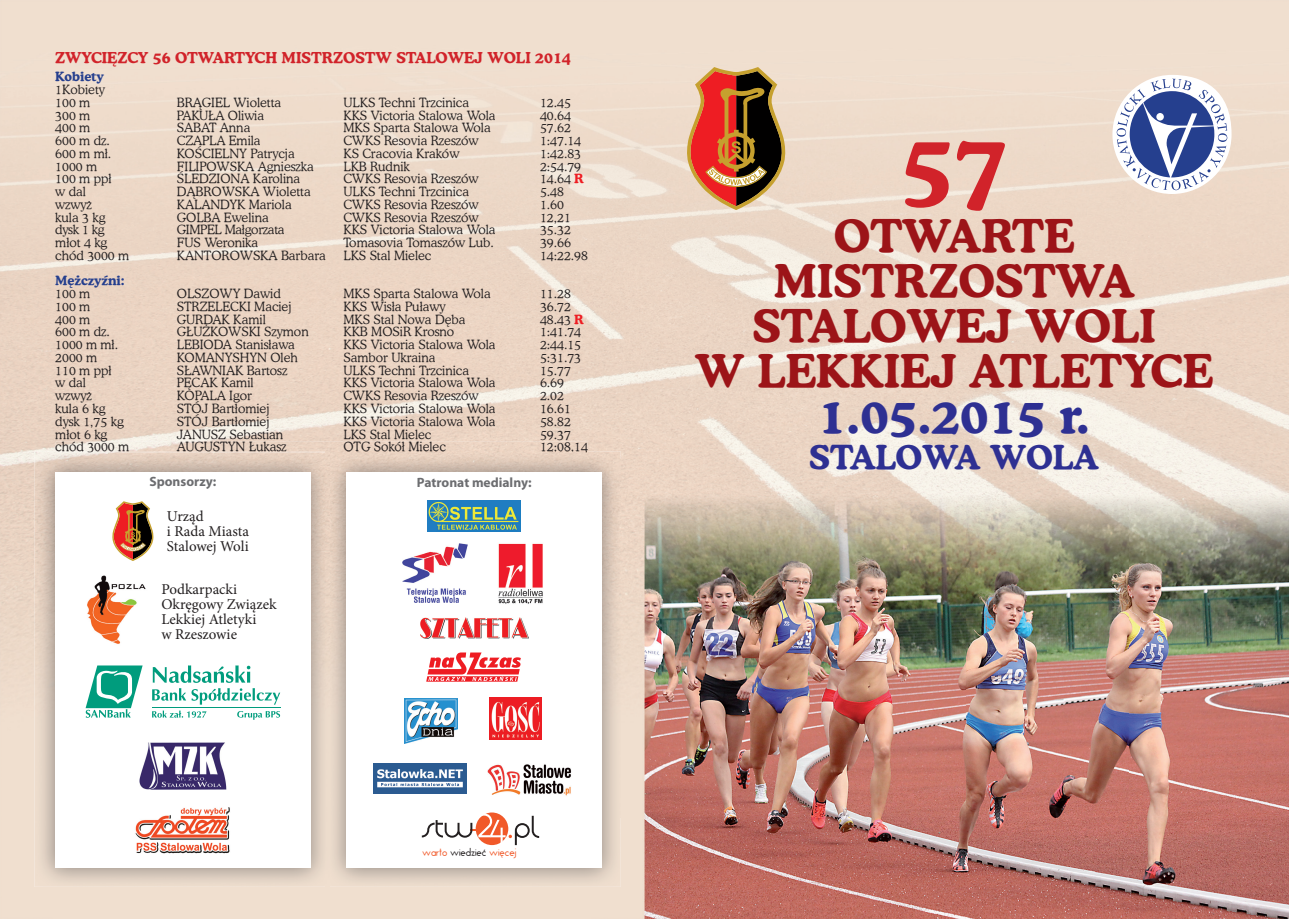
<style>
.page{position:relative;width:1289px;height:919px;background:#fff}
.page>*{position:absolute;margin:0;border:0;box-sizing:border-box;transform-origin:0 0}
.t1{font:90px "Bitstream Cooper Lt AT Bold";color:#d1232a}
.t2{font:48px "Bitstream Cooper Lt AT Bold";color:#2e3092}
.t3{font:45px/45px "Bitstream Cooper Lt AT Bold";color:#9c1418;text-align:center}
.t4{font:33px "Bitstream Cooper Lt AT Bold";color:#2e3092}
.t5{font:15px/15px "Minion Pro";color:#231f20}
.t6{font:15px "Bitstream Cooper Lt AT Bold";color:#d1232a}
.t7{font:700 13.5px "Myriad Pro";color:#6c6d70}
.t8{font:12.75px/12.8px "Bitstream Cooper Lt AT";color:#231f20}
.t9{font:12.75px "Bitstream Cooper Lt AT Bold";color:#253f8e}
.t10{font:12.75px "Bitstream Cooper Lt AT";letter-spacing:-.02em;color:#231f20}
.t11{font:9.9px "EFN Tapes";color:#f15929}
.s1{font-family:"Bitstream Cooper Lt AT Bold";color:#ee1d23}
.s2{color:#231f20}
</style>
<div class="page">
<img style="left:0;top:0;width:1127px;height:459px">
<img style="left:1127px;top:0;width:161px;height:918px">
<img style="left:620px;top:459px;width:346px;height:357px">
<img style="left:966px;top:459px;width:162px;height:459px">
<img style="left:591px;top:816px;width:376px;height:102px">
<img style="left:56px;top:442px;width:532px;height:9px">
<div style="left:1112px;top:75px;width:119px;height:119px;background:#fff;border-radius:50%"></div>
<svg style="left:1116px;top:79px;width:111px;height:111px"></svg>
<img style="left:34px;top:451px;width:586px;height:435px">
<div style="left:347px;top:472px;width:255px;height:395px;background:#fff"></div>
<img style="left:56px;top:451px;width:270px;height:1px">
<img style="left:326px;top:452px;width:3px;height:434px">
<div style="left:55px;top:472px;width:255px;height:395px;background:#fff"></div>
<img style="left:87px;top:575px;width:59px;height:69px">
<svg style="left:86px;top:665px;width:57px;height:52px"></svg>
<svg style="left:152px;top:665px;width:128px;height:39px"></svg>
<svg style="left:152px;top:710px;width:54px;height:7px"></svg>
<svg style="left:237px;top:711px;width:43px;height:8px"></svg>
<hr style="left:152px;top:707px;width:128px;height:1px;background:#009c7d">
<img style="left:140px;top:742px;width:86px;height:47px">
<img style="left:498px;top:543px;width:45px;height:61px">
<img style="left:405px;top:698px;width:52px;height:45px">
<img style="left:427px;top:500px;width:93px;height:31px">
<img style="left:420px;top:617px;width:108px;height:21px">
<img style="left:403px;top:543px;width:64px;height:59px">
<img style="left:489px;top:697px;width:53px;height:42px">
<svg style="left:426px;top:652px;width:95px;height:29px"></svg>
<img style="left:373px;top:763px;width:93px;height:30px">
<img style="left:487px;top:764px;width:85px;height:32px">
<img style="left:135px;top:807px;width:95px;height:46px">
<svg style="left:112px;top:501px;width:42px;height:60px"></svg>
<svg style="left:686px;top:67px;width:100px;height:143px;background:#aa684d"></svg>
<svg style="left:422px;top:812px;width:117px;height:33px"></svg>
<p class="t6" style="left:55px;top:48px;width:517px">ZWYCIĘZCY 56 OTWARTYCH MISTRZOSTW STALOWEJ WOLI 2014</p>
<p class="t9" style="left:55px;top:69px;width:50px">Kobiety</p>
<p class="t8" style="left:55px;top:83px;width:51px">1Kobiety<br>100 m</p>
<p class="t8" style="left:177px;top:96px;width:106px">BRĄGIEL Wioletta</p>
<p class="t8" style="left:343px;top:96px;width:127px">ULKS Techni Trzcinica</p>
<p class="t8" style="left:540px;top:96px;width:32px">12.45</p>
<p class="t8" style="left:55px;top:109px;width:37px">300 m</p>
<p class="t8" style="left:177px;top:109px;width:89px">PAKUŁA Oliwia</p>
<p class="t8" style="left:343px;top:109px;width:154px">KKS Victoria Stalowa Wola</p>
<p class="t8" style="left:540px;top:109px;width:32px">40.64</p>
<p class="t8" style="left:55px;top:121px;width:37px">400 m</p>
<p class="t8" style="left:177px;top:121px;width:75px">SABAT Anna</p>
<p class="t8" style="left:343px;top:121px;width:149px">MKS Sparta Stalowa Wola</p>
<p class="t8" style="left:540px;top:121px;width:32px">57.62</p>
<p class="t8" style="left:55px;top:134px;width:56px">600 m dz.</p>
<p class="t8" style="left:177px;top:134px;width:85px">CZAPLA Emila</p>
<p class="t8" style="left:343px;top:134px;width:137px">CWKS Resovia Rzeszów</p>
<p class="t8" style="left:540px;top:134px;width:43px">1:47.14</p>
<p class="t8" style="left:55px;top:147px;width:58px">600 m mł.</p>
<p class="t8" style="left:177px;top:147px;width:119px">KOŚCIELNY Patrycja</p>
<p class="t8" style="left:343px;top:147px;width:117px">KS Cracovia Kraków</p>
<p class="t8" style="left:540px;top:147px;width:43px">1:42.83</p>
<p class="t8" style="left:55px;top:160px;width:43px">1000 m</p>
<p class="t8" style="left:177px;top:160px;width:138px">FILIPOWSKA Agnieszka</p>
<p class="t8" style="left:343px;top:160px;width:68px">LKB Rudnik</p>
<p class="t8" style="left:540px;top:160px;width:43px">2:54.79</p>
<p class="t8" style="left:55px;top:172px;width:58px">100 m ppł</p>
<p class="t8" style="left:177px;top:172px;width:125px">ŚLEDZIONA Karolina</p>
<p class="t8" style="left:343px;top:172px;width:137px">CWKS Resovia Rzeszów</p>
<p class="t8" style="left:540px;top:172px;width:46px">14.64 <span class="s1">R</span></p>
<p class="t8" style="left:55px;top:185px;width:32px">w dal</p>
<p class="t8" style="left:177px;top:185px;width:135px">DĄBROWSKA Wioletta</p>
<p class="t8" style="left:343px;top:185px;width:127px">ULKS Techni Trzcinica</p>
<p class="t8" style="left:540px;top:185px;width:25px">5.48</p>
<p class="t8" style="left:55px;top:198px;width:38px">wzwyż</p>
<p class="t8" style="left:177px;top:198px;width:116px">KALANDYK Mariola</p>
<p class="t8" style="left:343px;top:198px;width:137px">CWKS Resovia Rzeszów</p>
<p class="t8" style="left:540px;top:198px;width:25px">1.60</p>
<p class="t8" style="left:55px;top:211px;width:52px">kula 3 kg</p>
<p class="t8" style="left:177px;top:211px;width:93px">GOLBA Ewelina</p>
<p class="t8" style="left:343px;top:211px;width:137px">CWKS Resovia Rzeszów</p>
<p class="t8" style="left:540px;top:211px;width:32px">12,21</p>
<p class="t8" style="left:55px;top:223px;width:51px">dysk 1 kg</p>
<p class="t10" style="left:177px;top:222px;width:109px">GIMPEL Małgorzata</p>
<p class="t8" style="left:343px;top:223px;width:154px">KKS Victoria Stalowa Wola</p>
<p class="t8" style="left:540px;top:223px;width:32px">35.32</p>
<p class="t8" style="left:55px;top:236px;width:54px">młot 4 kg</p>
<p class="t8" style="left:177px;top:236px;width:83px">FUS Weronika</p>
<p class="t8" style="left:343px;top:236px;width:152px">Tomasovia Tomaszów Lub.</p>
<p class="t8" style="left:540px;top:236px;width:32px">39.66</p>
<p class="t8" style="left:55px;top:249px;width:75px">chód 3000 m</p>
<p class="t8" style="left:177px;top:249px;width:150px">KANTOROWSKA Barbara</p>
<p class="t8" style="left:343px;top:249px;width:89px">LKS Stal Mielec</p>
<p class="t8" style="left:540px;top:249px;width:49px">14:22.98</p>
<p class="t9" style="left:55px;top:273px;width:71px">Mężczyźni:</p>
<p class="t8" style="left:55px;top:287px;width:37px">100 m</p>
<p class="t8" style="left:177px;top:287px;width:105px">OLSZOWY Dawid</p>
<p class="t8" style="left:343px;top:287px;width:149px">MKS Sparta Stalowa Wola</p>
<p class="t8" style="left:540px;top:287px;width:32px">11.28</p>
<p class="t8" style="left:55px;top:300px;width:37px">100 m</p>
<p class="t8" style="left:177px;top:300px;width:116px">STRZELECKI Maciej</p>
<p class="t8" style="left:343px;top:300px;width:104px">KKS Wisła Puławy</p>
<p class="t8" style="left:540px;top:300px;width:32px">36.72</p>
<p class="t8" style="left:55px;top:313px;width:37px">400 m</p>
<p class="t8" style="left:177px;top:313px;width:90px">GURDAK Kamil</p>
<p class="t8" style="left:343px;top:313px;width:123px">MKS Stal Nowa Dęba</p>
<p class="t8" style="left:540px;top:313px;width:46px">48.43 <span class="s1">R</span></p>
<p class="t8" style="left:55px;top:325px;width:56px">600 m dz.</p>
<p class="t8" style="left:177px;top:325px;width:133px">GŁUŻKOWSKI Szymon</p>
<p class="t8" style="left:343px;top:325px;width:112px">KKB MOSiR Krosno</p>
<p class="t8" style="left:540px;top:325px;width:43px">1:41.74</p>
<p class="t8" style="left:55px;top:338px;width:64px">1000 m mł.</p>
<p class="t8" style="left:177px;top:338px;width:120px">LEBIODA Stanisława</p>
<p class="t8" style="left:343px;top:338px;width:154px">KKS Victoria Stalowa Wola</p>
<p class="t8" style="left:540px;top:338px;width:43px">2:44.15</p>
<p class="t8" style="left:55px;top:351px;width:43px">2000 m</p>
<p class="t8" style="left:177px;top:351px;width:122px">KOMANYSHYN Oleh</p>
<p class="t8" style="left:343px;top:351px;width:94px">Sambor Ukraina</p>
<p class="t8" style="left:540px;top:351px;width:43px">5:31.73</p>
<p class="t8" style="left:55px;top:364px;width:58px">110 m ppł</p>
<p class="t8" style="left:177px;top:364px;width:112px">SŁAWNIAK Bartosz</p>
<p class="t8" style="left:343px;top:364px;width:127px">ULKS Techni Trzcinica</p>
<p class="t8" style="left:540px;top:364px;width:32px">15.77</p>
<p class="t8" style="left:55px;top:376px;width:32px">w dal</p>
<p class="t8" style="left:177px;top:376px;width:78px">PĘCAK Kamil</p>
<p class="t8" style="left:343px;top:376px;width:154px">KKS Victoria Stalowa Wola</p>
<p class="t8" style="left:540px;top:376px;width:25px">6.69</p>
<p class="t8" style="left:55px;top:389px;width:38px">wzwyż</p>
<p class="t8" style="left:177px;top:389px;width:77px">KOPALA Igor</p>
<p class="t8" style="left:343px;top:389px;width:137px">CWKS Resovia Rzeszów</p>
<p class="t8" style="left:540px;top:389px;width:25px">2.02</p>
<p class="t8" style="left:55px;top:402px;width:52px">kula 6 kg</p>
<p class="t8" style="left:177px;top:402px;width:94px">STÓJ Bartłomiej</p>
<p class="t8" style="left:343px;top:402px;width:154px">KKS Victoria Stalowa Wola</p>
<p class="t8" style="left:540px;top:402px;width:32px">16.61</p>
<p class="t8" style="left:55px;top:415px;width:70px">dysk 1,75 kg</p>
<p class="t8" style="left:177px;top:415px;width:94px">STÓJ Bartłomiej</p>
<p class="t8" style="left:343px;top:415px;width:154px">KKS Victoria Stalowa Wola</p>
<p class="t8" style="left:540px;top:415px;width:32px">58.82</p>
<p class="t8" style="left:55px;top:427px;width:54px">młot 6 kg</p>
<p class="t8" style="left:177px;top:427px;width:108px">JANUSZ Sebastian</p>
<p class="t8" style="left:343px;top:427px;width:89px">LKS Stal Mielec</p>
<p class="t8" style="left:540px;top:427px;width:32px">59.37</p>
<p class="t8" style="left:55px;top:440px;width:75px">chód 3000 m</p>
<p class="t8" style="left:177px;top:440px;width:111px">AUGUSTYN Łukasz</p>
<p class="t8" style="left:343px;top:440px;width:104px">OTG Sokół Mielec</p>
<p class="t8" style="left:540px;top:440px;width:49px">12:08.14</p>
<p class="t7" style="left:149px;top:472px;width:69px">Sponsorzy:</p>
<p class="t7" style="left:417px;top:473px;width:116px">Patronat medialny:</p>
<p class="t5" style="left:167px;top:509px;width:84px">Urząd<br>i Rada Miasta<br>Stalowej Woli</p>
<p class="t5" style="left:161px;top:581px;width:116px">Podkarpacki<br>Okręgowy Związek<br>Lekkiej Atletyki<br>w Rzeszowie</p>
<p class="t11" style="left:422px;top:846px;width:96px">warto <span class="s2">wiedzieć</span> więcej</p>
<h1 class="t1" style="left:900px;top:113px;width:108px">57</h1>
<h3 class="t3" style="left:695px;top:213px;width:519px">OTWARTE<br>MISTRZOSTWA<br>STALOWEJ WOLI<br>W LEKKIEJ ATLETYCE</h3>
<h2 class="t2" style="left:817px;top:387px;width:274px">1.05.2015 r.</h2>
<h3 class="t4" style="left:809px;top:438px;width:291px">STALOWA WOLA</h3>
</div>
